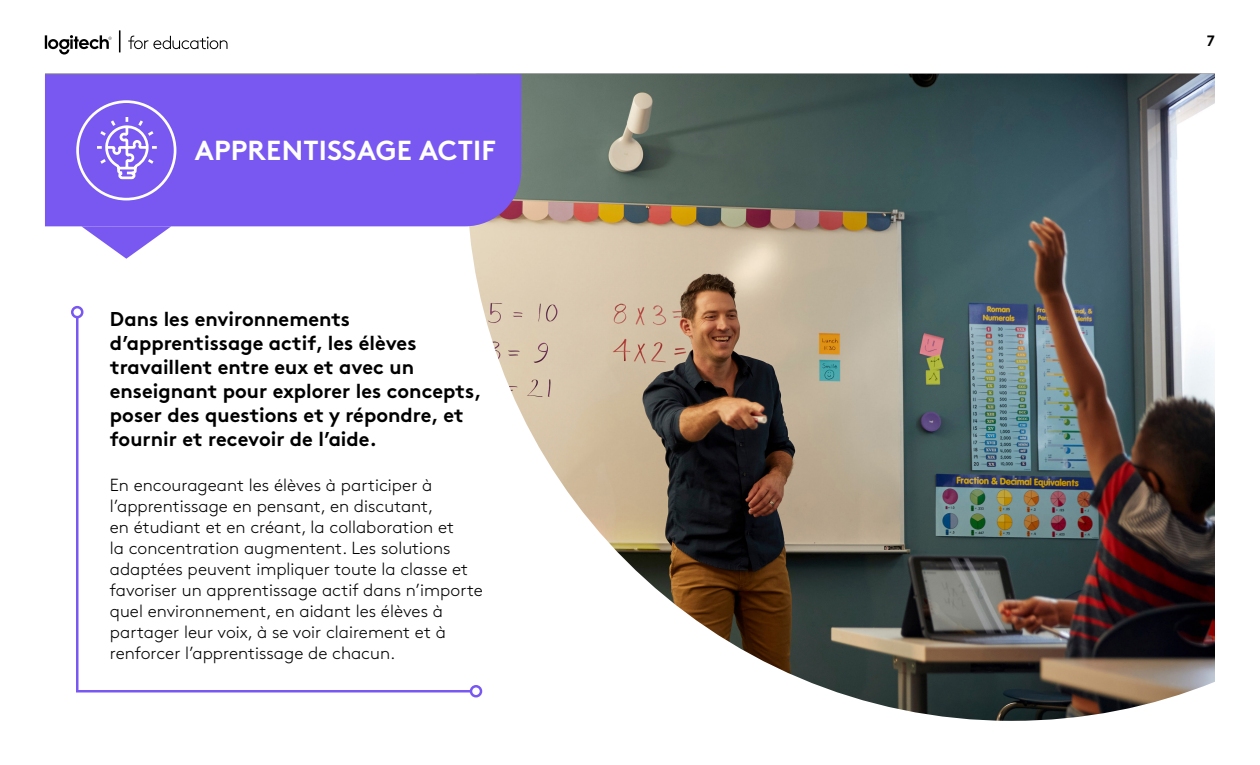
<style>
.page{position:relative;width:1260px;height:765px;background:#fff}
.page>*{position:absolute;margin:0;border:0;box-sizing:border-box;transform-origin:0 0}
.Purple_Number{font:700 27.5px "Brown Pro";letter-spacing:.01em;color:#fff}
.t1{font:700 20px/24px "Brown Pro";color:#000}
.t2{font:300 17.5px/21px "Brown Pro";color:#000}
.t3{font:700 15px "Brown Pro";color:#000}
</style>
<div class="page">
<svg style="left:45px;top:35px;width:67px;height:20px"></svg>
<svg style="left:128px;top:36px;width:100px;height:13px"></svg>
<hr style="left:119px;top:30px;width:2px;height:22px;background:#000">
<img style="left:467px;top:74px;width:748px;height:647px">
<div style="left:45px;top:74px;width:476px;height:152px;background:#7858f1"></div>
<div style="left:76px;top:100px;width:100px;height:100px;border:3px solid #fff;border-radius:50%"></div>
<svg style="left:81px;top:226px;width:90px;height:33px"></svg>
<svg style="left:94px;top:114px;width:66px;height:67px;background:#9279f3"></svg>
<svg style="left:75px;top:315px;width:398px;height:379px"></svg>
<div style="left:71px;top:306px;width:12px;height:12px;border:2px solid #7858f1;border-radius:50%"></div>
<div style="left:470px;top:685px;width:12px;height:13px;border:2px solid #7858f1;border-radius:50%"></div>
<p class="Purple_Number" style="left:195px;top:129px;width:303px">APPRENTISSAGE ACTIF</p>
<p class="t1" style="left:110px;top:305px;width:374px">Dans les environnements d’apprentissage actif, les élèves travaillent entre eux et avec un enseignant pour explorer les concepts, poser des questions et y répondre, et fournir et recevoir de l’aide.</p>
<p class="t2" style="left:110px;top:473px;width:375px">En encourageant les élèves à participer à l’apprentissage en pensant, en discutant,<br>en étudiant et en créant, la collaboration et<br>la concentration augmentent. Les solutions adaptées peuvent impliquer toute la classe et favoriser un apprentissage actif dans n’importe quel environnement, en aidant les élèves à partager leur voix, à se voir clairement et à renforcer l’apprentissage de chacun.</p>
<p class="t3" style="left:1207px;top:29px;width:10px">7</p>
</div>
